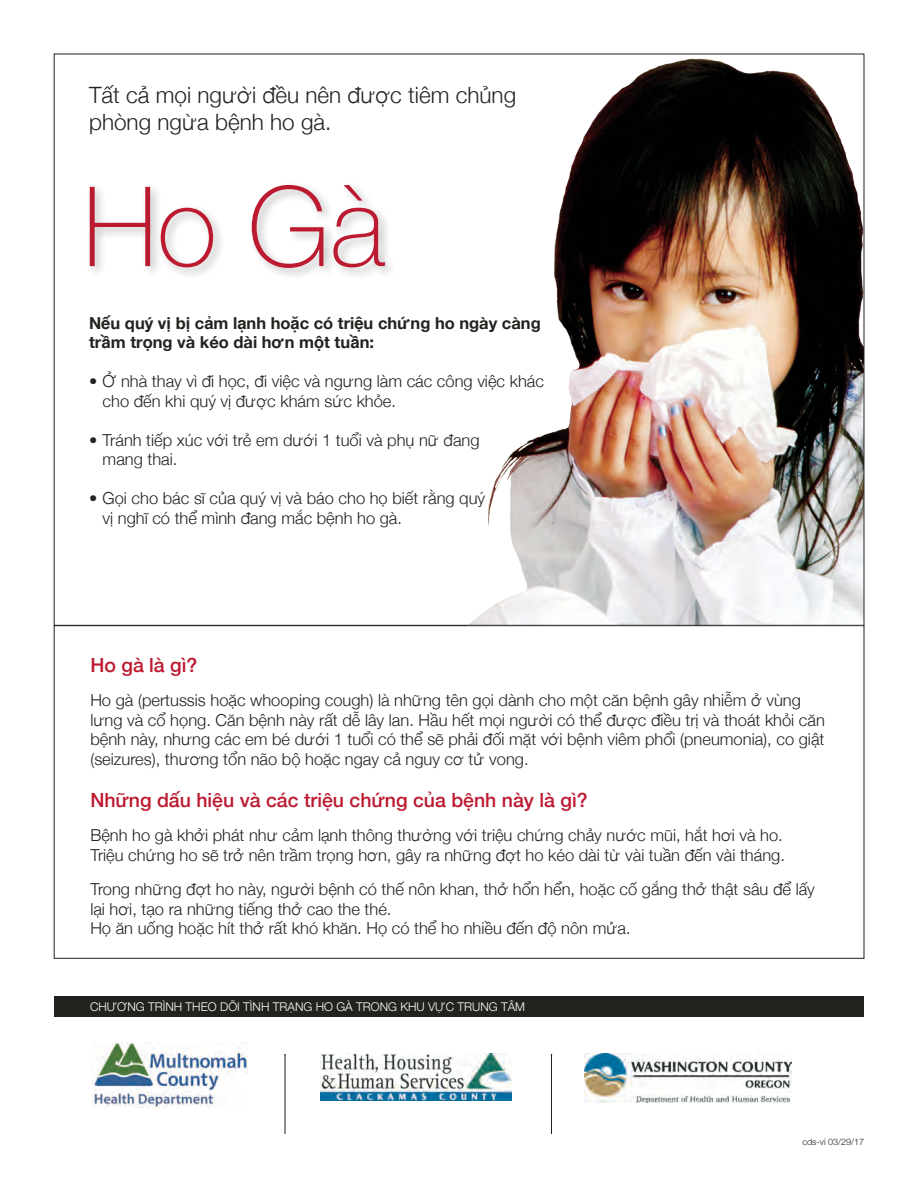
<style>
.page{position:relative;width:918px;height:1188px;background:#fff}
.page>*{position:absolute;margin:0;border:0;box-sizing:border-box;transform-origin:0 0}
.t1{font:100 111px "Helvetica Neue";color:#bc1a31}
.t2{font:300 22.5px/27px "Helvetica Neue";color:#20231e}
.t3{font:500 19.5px "Helvetica Neue";color:#bc1a31}
.t4{font:300 16.5px/19.5px "Helvetica Neue";color:#20231e}
.t5{font:700 16.5px/19.5px "Helvetica Neue";color:#20231e}
.t6{font:300 12px "Helvetica Neue";color:#fff}
.t7{font:300 9px "Helvetica Neue";color:#20231e}
</style>
<div class="page">
<img style="left:470px;top:58px;width:392px;height:566px">
<div style="left:86px;top:181px;width:312px;height:100px;background:#20231e;opacity:.3"></div>
<img style="left:320px;top:1054px;width:192px;height:47px">
<img style="left:93px;top:1042px;width:155px;height:65px">
<div style="left:54px;top:996px;width:810px;height:21px;background:#20231e"></div>
<hr style="left:285px;top:1055px;width:1px;height:79px;background:#20231e">
<hr style="left:551px;top:1055px;width:1px;height:79px;background:#20231e">
<img style="left:585px;top:1054px;width:206px;height:49px">
<h2 class="t2" style="left:89px;top:80px;width:429px">Tất cả mọi người đều nên được tiêm chủng phòng ngừa bệnh ho gà.</h2>
<h1 class="t1" style="left:83px;top:142px;width:304px">Ho Gà</h1>
<p class="t5" style="left:89px;top:314px;width:453px">Nếu quý vị bị cảm lạnh hoặc có triệu chứng ho ngày càng trầm trọng và kéo dài hơn một tuần:</p>
<p class="t4" style="left:103px;top:371px;width:443px;text-indent:-13px">• Ở nhà thay vì đi học, đi việc và ngưng làm các công việc khác cho đến khi quý vị được khám sức khỏe.</p>
<p class="t4" style="left:103px;top:429px;width:379px;text-indent:-13px">• Tránh tiếp xúc với trẻ em dưới 1 tuổi và phụ nữ đang mang thai.</p>
<p class="t4" style="left:103px;top:488px;width:384px;text-indent:-13px">• Gọi cho bác sĩ của quý vị và báo cho họ biết rằng quý vị nghĩ có thể mình đang mắc bệnh ho gà.</p>
<p class="t3" style="left:90px;top:649px;width:108px">Ho gà là gì?</p>
<p class="t4" style="left:90px;top:690px;width:736px">Ho gà (pertussis hoặc whooping cough) là những tên gọi dành cho một căn bệnh gây nhiễm ở vùng lưng và cổ họng. Căn bệnh này rất dễ lây lan. Hầu hết mọi người có thể được điều trị và thoát khỏi căn bệnh này, nhưng các em bé dưới 1 tuổi có thể sẽ phải đối mặt với bệnh viêm phổi (pneumonia), co giật (seizures), thương tổn não bộ hoặc ngay cả nguy cơ tử vong.</p>
<p class="t3" style="left:90px;top:784px;width:499px">Những dấu hiệu và các triệu chứng của bệnh này là gì?</p>
<p class="t4" style="left:90px;top:825px;width:696px">Bệnh ho gà khởi phát như cảm lạnh thông thường với triệu chứng chảy nước mũi, hắt hơi và ho.<br>Triệu chứng ho sẽ trở nên trầm trọng hơn, gây ra những đợt ho kéo dài từ vài tuần đến vài tháng.</p>
<p class="t4" style="left:90px;top:879px;width:726px">Trong những đợt ho này, người bệnh có thế nôn khan, thở hổn hển, hoặc cố gắng thở thật sâu để lấy lại hơi, tạo ra những tiếng thở cao the thé.<br>Họ ăn uống hoặc hít thở rất khó khăn. Họ có thể ho nhiều đến độ nôn mửa.</p>
<p class="t6" style="left:90px;top:997px;width:437px">CHƯƠNG TRÌNH THEO DÕI TÌNH TRẠNG HO GÀ TRONG KHU VỰC TRUNG TÂM</p>
<p class="t7" style="left:802px;top:1135px;width:63px">cds-vi 03/29/17</p>
</div>
